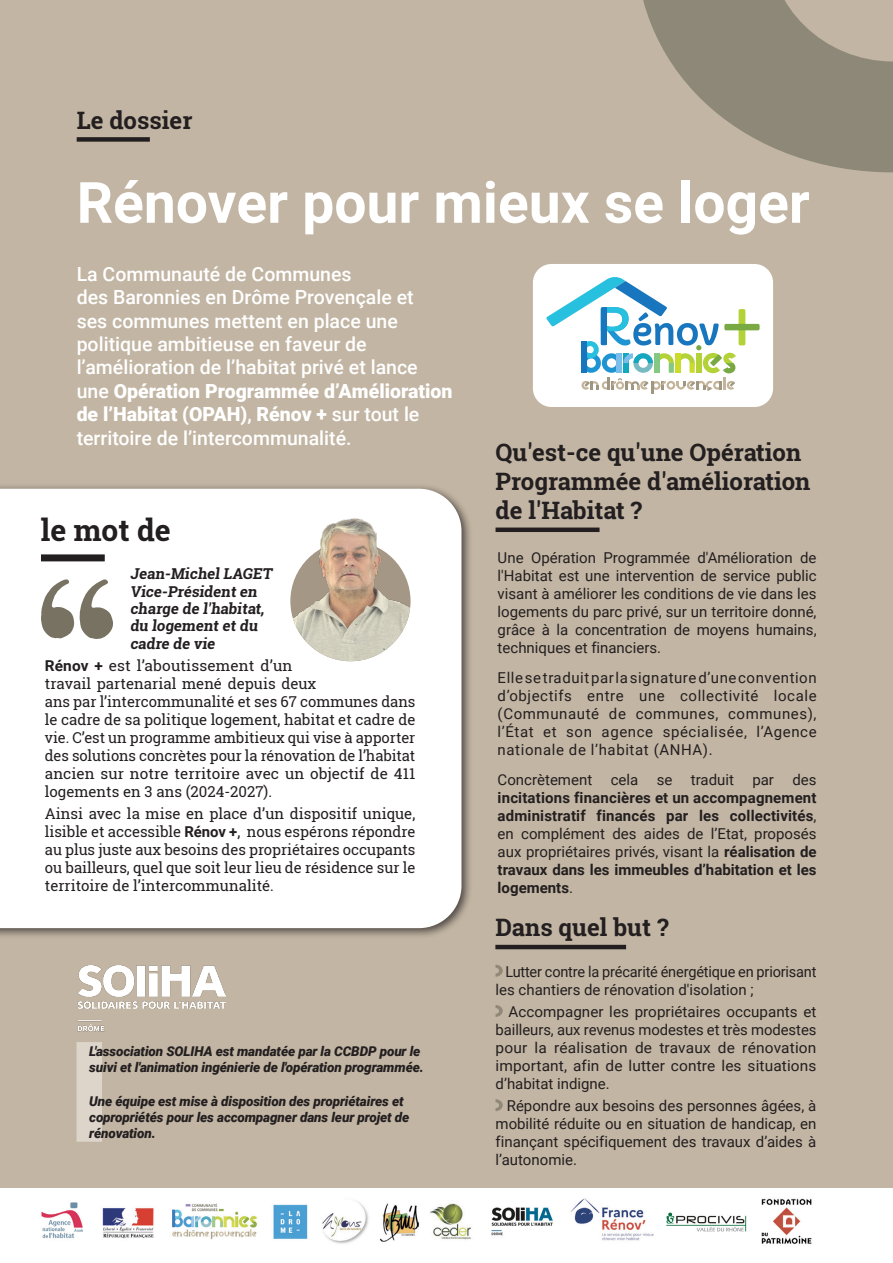
<style>
.page{position:relative;width:893px;height:1263px;background:#c2b5a3}
.page>*{position:absolute;margin:0;border:0;box-sizing:border-box;transform-origin:0 0}
.t1{font:700 57px "Roboto";color:#fff}
.t2{font:700 30px "Roboto Slab";color:#231f20}
.t3{font:700 24px/28.8px "Roboto Slab";color:#231f20}
.t4{font:500 19.5px/23.4px "Roboto";color:#fff}
.t5{font:15px/18px "Roboto";color:#231f20;text-align:justify}
.t6{font:15px/18px "Roboto Slab";letter-spacing:-.005em;color:#231f20}
.t7{font:700 15px/18px "Roboto";color:#231f20;text-align:justify}
.t8{font:700 15px/17.2px "Roboto Slab";color:#231f20}
.t9{font:italic 900 13.5px/16.2px "Roboto";letter-spacing:-.01em;color:#231f20}
.s1{font-weight:900}
.s2{font-family:"Roboto";font-weight:700}
.s3{font-weight:400}
</style>
<div class="page">
<div style="left:0;top:483px;width:473px;height:457px;background:#231f20;opacity:.75"></div>
<div style="left:0;top:489px;width:461px;height:439px;background:#fff"></div>
<div style="left:77px;top:137px;width:73px;height:5px;background:#231f20"></div>
<div style="left:41px;top:554px;width:64px;height:7px;background:#231f20"></div>
<img style="left:290px;top:504px;width:121px;height:157px;border-radius:60px">
<div style="left:533px;top:264px;width:240px;height:143px;background:#fff;border-radius:19px"></div>
<svg style="left:546px;top:277px;width:214px;height:117px"></svg>
<div style="left:495px;top:527px;width:104px;height:5px;background:#231f20"></div>
<hr style="left:495px;top:945px;width:131px;height:4px;background:#231f20">
<div style="left:77px;top:1042px;width:25px;height:100px;background:#ddd5ca"></div>
<svg style="left:40px;top:579px;width:74px;height:61px;background:#bbb8b0"></svg>
<svg style="left:643px;top:0;width:250px;height:172px"></svg>
<svg style="left:495px;top:965px;width:8px;height:12px"></svg>
<svg style="left:495px;top:1005px;width:8px;height:12px"></svg>
<svg style="left:495px;top:1099px;width:8px;height:12px"></svg>
<div style="left:0;top:1188px;width:893px;height:75px;background:#fff"></div>
<img style="left:41px;top:1198px;width:771px;height:47px">
<img style="left:77px;top:965px;width:148px;height:67px">
<h3 class="t3" style="left:77px;top:105px;width:117px">Le dossier</h3>
<h1 class="t1" style="left:77px;top:163px;width:735px">Rénover pour mieux se loger</h1>
<p class="t4" style="left:77px;top:261px;width:377px">La Communauté de Communes<br>des Baronnies en Drôme Provençale et<br>ses communes mettent en place une politique ambitieuse en faveur de l’amélioration de l’habitat privé et lance une <span class="s1">Opération Programmée d’Amélioration de l’Habitat (OPAH)</span>, <span class="s1">Rénov +</span> sur tout le territoire de l’intercommunalité.</p>
<h2 class="t2" style="left:41px;top:510px;width:131px">le mot de</h2>
<p class="t8" style="left:130px;top:565px;width:146px">Jean-Michel LAGET<br>Vice-Président en charge de l'habitat, du logement et du cadre de vie</p>
<p class="t6" style="left:45px;top:656px;width:372px"><span class="s2">Rénov +</span> est l’aboutissement d’un<br>travail partenarial mené depuis deux<br>ans par l’intercommunalité et ses 67 communes dans le cadre de sa politique logement, habitat et cadre de vie. C’est un programme ambitieux qui vise à apporter des solutions concrètes pour la rénovation de l’habitat ancien sur notre territoire avec un objectif de 411 logements en 3 ans (2024-2027).</p>
<p class="t6" style="left:45px;top:804px;width:372px;text-align:justify">Ainsi avec la mise en place d’un dispositif unique, lisible et accessible <span class="s2">Rénov +</span>, nous espérons répondre au plus juste aux besoins des propriétaires occupants ou bailleurs, quel que soit leur lieu de résidence sur le territoire de l’intercommunalité.</p>
<p class="t9" style="left:89px;top:1043px;width:336px">L'association SOLIHA est mandatée par la CCBDP pour le suivi et l'animation ingénierie de l'opération programmée.</p>
<p class="t9" style="left:89px;top:1092px;width:322px">Une équipe est mise à disposition des propriétaires et copropriétés pour les accompagner dans leur projet de rénovation.</p>
<h3 class="t3" style="left:495px;top:438px;width:316px">Qu'est-ce qu'une Opération<br>Programmée d'amélioration de l'Habitat ?</h3>
<p class="t5" style="left:498px;top:548px;width:320px">Une Opération Programmée d'Amélioration de l'Habitat est une intervention de service public visant à améliorer les conditions de vie dans les logements du parc privé, sur un territoire donné, grâce à la concentration de moyens humains, techniques et financiers.</p>
<p class="t5" style="left:498px;top:668px;width:320px">Elle se traduit par la signature d’une convention d’objectifs entre une collectivité locale (Communauté de communes, communes), l’État et son agence spécialisée, l’Agence nationale de l’habitat (ANHA).</p>
<p class="t5" style="left:498px;top:770px;width:320px">Concrètement cela se traduit par des</p>
<p class="t7" style="left:498px;top:788px;width:320px">incitations financières et un accompagnement administratif financés par les collectivités<span class="s3">, en complément des aides de l’Etat, proposés aux propriétaires privés, visant la</span> réalisation de travaux dans les immeubles d’habitation et les logements<span class="s3">.</span></p>
<h3 class="t3" style="left:495px;top:913px;width:175px">Dans quel but ?</h3>
<p class="t5" style="left:495px;top:962px;width:322px;text-indent:10px">Lutter contre la précarité énergétique en priorisant les chantiers de rénovation d'isolation ;</p>
<p class="t5" style="left:495px;top:1002px;width:322px;text-indent:13px">Accompagner les propriétaires occupants et bailleurs, aux revenus modestes et très modestes pour la réalisation de travaux de rénovation important, afin de lutter contre les situations d’habitat indigne.</p>
<p class="t5" style="left:495px;top:1096px;width:322px;text-indent:11px">Répondre aux besoins des personnes âgées, à mobilité réduite ou en situation de handicap, en finançant spécifiquement des travaux d’aides à l’autonomie.</p>
</div>
